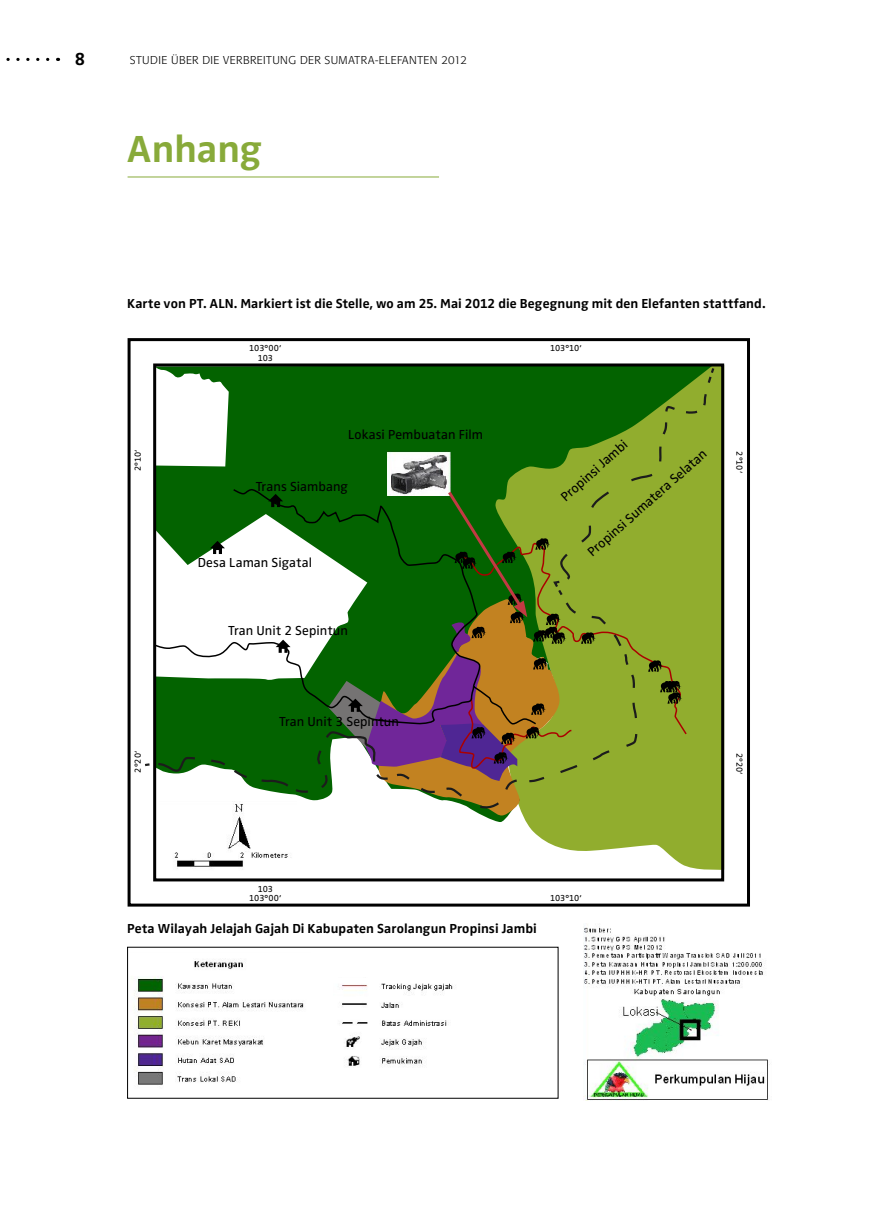
<style>
.page{position:relative;width:893px;height:1221px;background:#fff}
.page>*{position:absolute;margin:0;border:0;box-sizing:border-box;transform-origin:0 0}
.t1{font:700 39px "Zwo";letter-spacing:-.005em;color:#88aa3a}
.t2{font:700 18px "Zwo";color:#000}
.t3{font:700 13.5px "Zwo";letter-spacing:.005em;color:#000}
.t4{font:13.5px "Zwo";letter-spacing:.005em;color:#000}
.t5{font:300 11.25px "Formata";letter-spacing:.04em;color:#000}
.t6{font:9px "Zwo";letter-spacing:-.015em;color:#000}
</style>
<div class="page">
<svg style="left:6px;top:58px;width:42px;height:3px"></svg>
<svg style="left:526px;top:367px;width:194px;height:503px;fill:#91ad2e"></svg>
<svg style="left:157px;top:367px;width:556px;height:455px;fill:#036300"></svg>
<svg style="left:145px;top:763px;width:5px;height:4px"></svg>
<svg style="left:157px;top:727px;width:171px;height:81px"></svg>
<svg style="left:157px;top:488px;width:171px;height:239px"></svg>
<svg style="left:276px;top:639px;width:15px;height:13px"></svg>
<svg style="left:210px;top:541px;width:15px;height:13px"></svg>
<svg style="left:268px;top:494px;width:15px;height:13px"></svg>
<svg style="left:328px;top:367px;width:387px;height:450px;background:#58802a"></svg>
<div style="left:153px;top:363px;width:571px;height:518px;border:3px solid #000"></div>
<div style="left:128px;top:338px;width:622px;height:568px;border:3px solid #000"></div>
<img style="left:159px;top:801px;width:138px;height:68px">
<img style="left:584px;top:927px;width:186px;height:173px">
<img style="left:133px;top:961px;width:171px;height:124px">
<img style="left:341px;top:983px;width:112px;height:83px">
<hr style="left:128px;top:177px;width:311px;height:1px;background:#88aa3a">
<h2 class="t2" style="left:75px;top:48px;width:12px">8</h2>
<p class="t5" style="left:130px;top:54px;width:339px">STUDIE ÜBER DIE VERBREITUNG DER SUMATRA-ELEFANTEN 2012</p>
<h1 class="t1" style="left:126px;top:126px;width:137px">Anhang</h1>
<p class="t3" style="left:127px;top:296px;width:640px">Karte von PT. ALN. Markiert ist die Stelle, wo am 25. Mai 2012 die Begegnung mit den Elefanten stattfand.</p>
<p class="t6" style="left:249px;top:343px;width:33px">103°00‘</p>
<p class="t6" style="left:258px;top:352px;width:17px">103</p>
<p class="t6" style="left:550px;top:343px;width:33px">103°10‘</p>
<p class="t4" style="left:348px;top:427px;width:136px">Lokasi Pembuatan Film</p>
<p class="t4" style="left:558px;top:492px;width:85px;rotate:-42deg">Propinsi Jambi</p>
<p class="t6" style="left:133px;top:471px;width:23px;rotate:-90deg">2°10‘</p>
<p class="t6" style="left:745px;top:451px;width:23px;rotate:90deg">2°10‘</p>
<p class="t4" style="left:585px;top:548px;width:156px;rotate:-42deg">Propinsi Sumatera Selatan</p>
<p class="t4" style="left:256px;top:478px;width:94px">Trans Siambang</p>
<p class="t4" style="left:198px;top:554px;width:116px">Desa Laman Sigatal</p>
<p class="t4" style="left:228px;top:622px;width:121px">Tran Unit 2 Sepintun</p>
<p class="t4" style="left:279px;top:713px;width:121px">Tran Unit 3 Sepintun</p>
<p class="t6" style="left:133px;top:772px;width:23px;rotate:-90deg">2°20‘</p>
<p class="t6" style="left:745px;top:752px;width:23px;rotate:90deg">2°20‘</p>
<p class="t6" style="left:258px;top:883px;width:17px">103</p>
<p class="t6" style="left:249px;top:893px;width:33px">103°00‘</p>
<p class="t3" style="left:127px;top:920px;width:411px">Peta Wilayah Jelajah Gajah Di Kabupaten Sarolangun Propinsi Jambi</p>
<p class="t6" style="left:550px;top:893px;width:33px">103°10‘</p>
</div>
